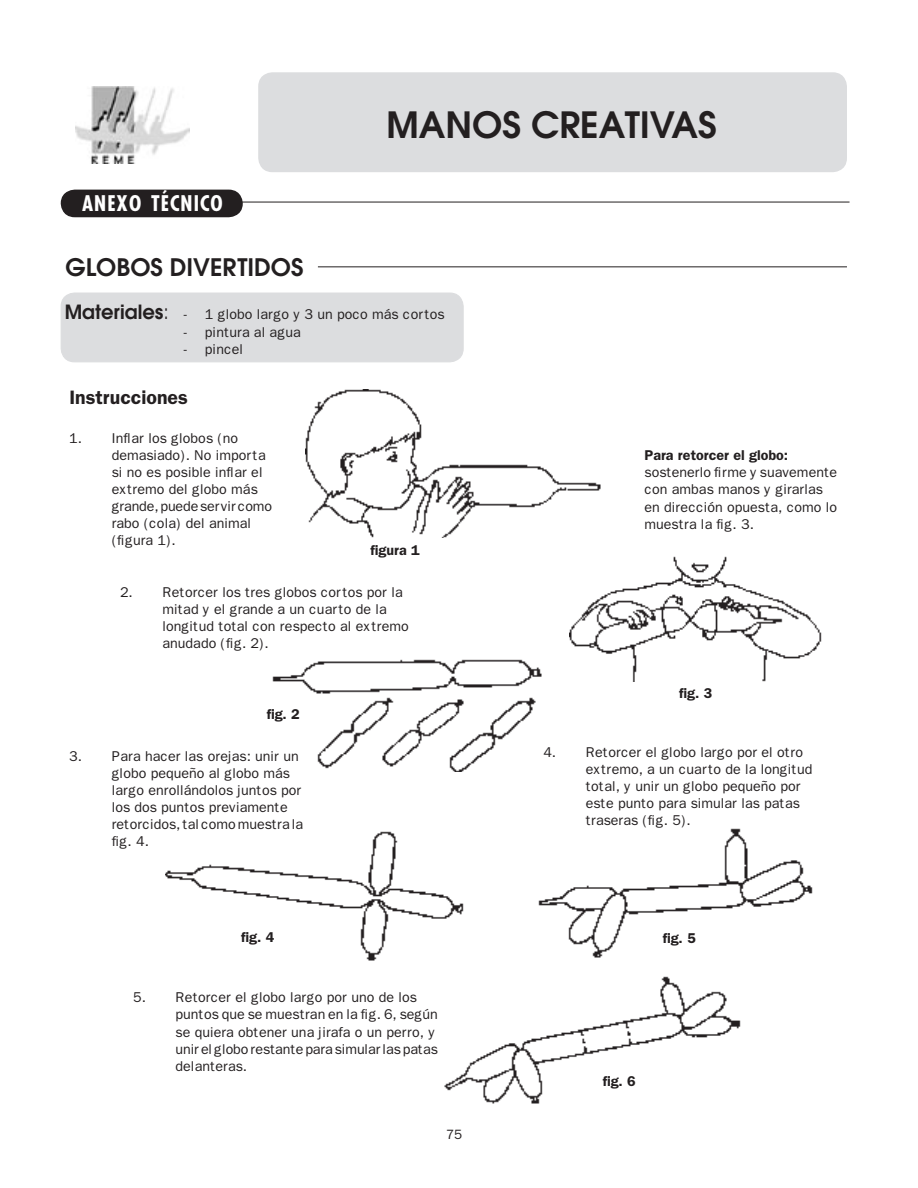
<style>
.page{position:relative;width:918px;height:1188px;background:#fff}
.page>*{position:absolute;margin:0;border:0;box-sizing:border-box;transform-origin:0 0}
.t1{font:600 36px "Avant Garde";color:#231f20}
.t2{font:600 24px "Avant Garde";color:#231f20}
.t3{font:700 condensed 21px "Futura";letter-spacing:.05em;color:#fff}
.t4{font:600 19.5px "Franklin Gothic";color:#231f20}
.t5{font:14.25px/17.1px "Franklin Gothic";color:#231f20}
.t6{font:600 14.25px "Franklin Gothic";color:#231f20}
.t7{font:13.5px "Franklin Gothic";color:#231f20}
.s1{font-family:"Avant Garde";font-weight:600;font-size:19.5px}
.s2{font-family:"Avant Garde";font-size:19.5px}
</style>
<div class="page">
<div style="left:60px;top:292px;width:404px;height:70px;background:#dcdddf"></div>
<img style="left:538px;top:828px;width:275px;height:129px">
<img style="left:165px;top:831px;width:299px;height:130px">
<img style="left:445px;top:976px;width:296px;height:127px">
<img style="left:305px;top:389px;width:296px;height:149px">
<img style="left:569px;top:556px;width:253px;height:126px">
<img style="left:272px;top:660px;width:270px;height:112px">
<hr style="left:318px;top:266px;width:529px;height:1px;background:#231f20">
<div style="left:258px;top:72px;width:589px;height:99px;background:#dcdddf"></div>
<hr style="left:239px;top:202px;width:611px;height:1px;background:#231f20">
<svg style="left:60px;top:189px;width:184px;height:28px;background:#302c2d"></svg>
<img style="left:76px;top:87px;width:114px;height:77px">
<h3 class="t3" style="left:82px;top:190px;width:142px">ANEXO TÉCNICO</h3>
<h2 class="t2" style="left:66px;top:251px;width:240px">GLOBOS DIVERTIDOS</h2>
<h1 class="t1" style="left:387px;top:102px;width:332px">MANOS CREATIVAS</h1>
<p class="t5" style="left:65px;top:306px;width:381px"><span class="s1">Materiales</span><span class="s2">:</span> - 1 globo largo y 3 un poco más cortos</p>
<p class="t5" style="left:184px;top:323px;width:118px">- pintura al agua</p>
<p class="t5" style="left:184px;top:340px;width:61px">- pincel</p>
<h3 class="t4" style="left:69px;top:385px;width:120px">Instrucciones</h3>
<p class="t5" style="left:112px;top:429px;width:162px;text-indent:-42px">1. Inflar los globos (no demasiado). No importa si no es posible inflar el extremo del globo más grande, puede servir como rabo (cola) del animal (figura 1).</p>
<p class="t5" style="left:163px;top:584px;width:248px;text-indent:-42px">2. Retorcer los tres globos cortos por la mitad y el grande a un cuarto de la longitud total con respecto al extremo anudado (fig. 2).</p>
<p class="t6" style="left:371px;top:542px;width:51px">figura 1</p>
<p class="t6" style="left:267px;top:705px;width:35px">fig. 2</p>
<p class="t6" style="left:645px;top:447px;width:145px">Para retorcer el globo:</p>
<p class="t5" style="left:645px;top:464px;width:194px">sostenerlo firme y suavemente con ambas manos y girarlas en dirección opuesta, como lo muestra la fig. 3.</p>
<p class="t6" style="left:679px;top:684px;width:35px">fig. 3</p>
<p class="t5" style="left:112px;top:748px;width:193px;text-indent:-42px">3. Para hacer las orejas: unir un globo pequeño al globo más largo enrollándolos juntos por los dos puntos previamente retorcidos, tal como muestra la fig. 4.</p>
<p class="t5" style="left:586px;top:743px;width:228px;text-indent:-42px">4. Retorcer el globo largo por el otro extremo, a un cuarto de la longitud total, y unir un globo pequeño por este punto para simular las patas traseras (fig. 5).</p>
<p class="t6" style="left:241px;top:929px;width:35px">fig. 4</p>
<p class="t6" style="left:663px;top:930px;width:35px">fig. 5</p>
<p class="t5" style="left:176px;top:989px;width:264px;text-indent:-42px">5. Retorcer el globo largo por uno de los puntos que se muestran en la fig. 6, según se quiera obtener una jirafa o un perro, y unir el globo restante para simular las patas delanteras.</p>
<p class="t7" style="left:446px;top:1127px;width:18px">75</p>
<p class="t6" style="left:603px;top:1073px;width:35px">fig. 6</p>
</div>
